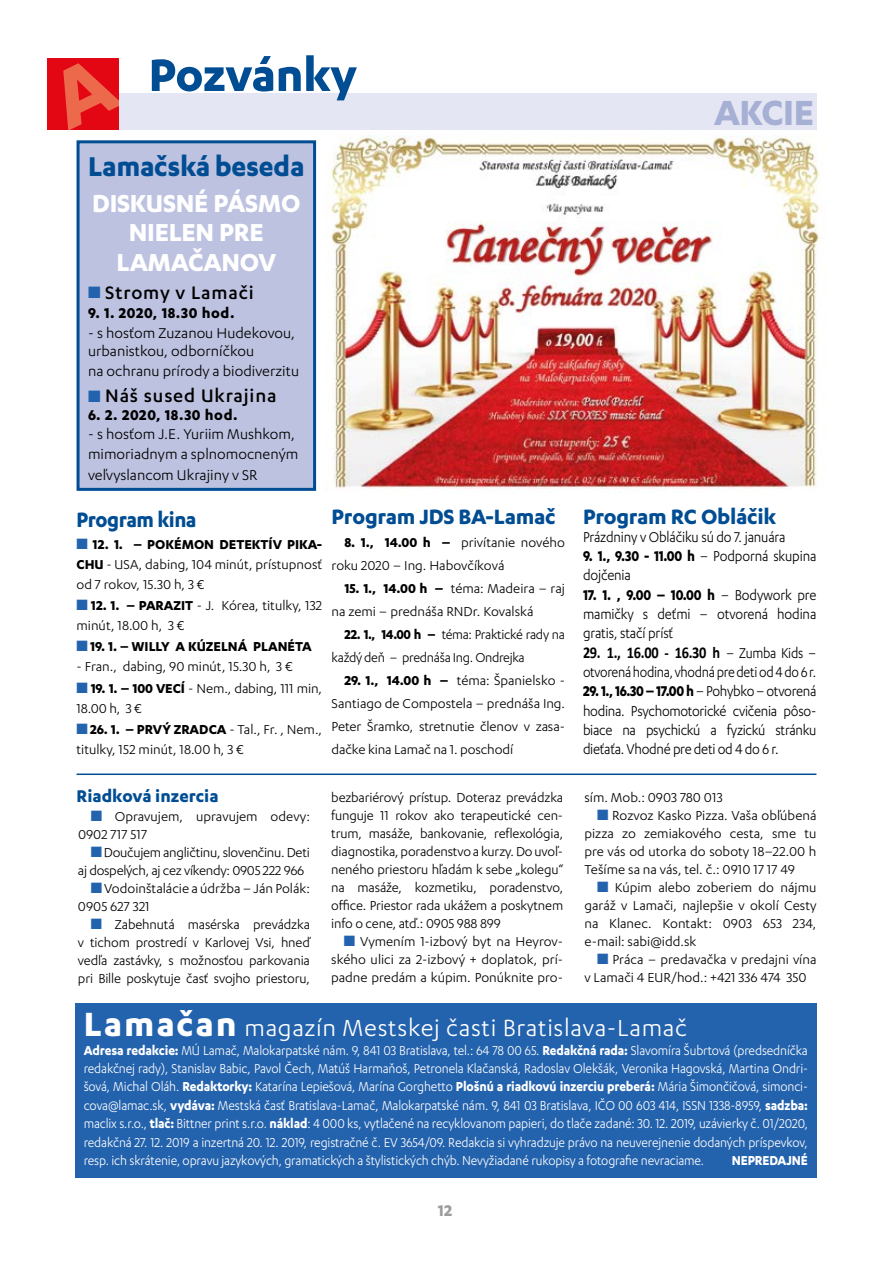
<style>
.page{position:relative;width:893px;height:1263px;background:#fff}
.page>*{position:absolute;margin:0;border:0;box-sizing:border-box;transform-origin:0 0}
.t1{font:700 52.5px "Karbon";letter-spacing:-.01em;color:#004d93}
.t2{font:700 40.5px "Karbon";letter-spacing:-.01em;color:#a6afd4}
.t3{font:700 31.5px "Karbon";letter-spacing:-.01em;color:#004d93}
.t4{font:700 28.5px "Karbon";color:#fff}
.t5{font:27px "Karbon";letter-spacing:.025em;color:#fff}
.t6{font:700 24px "Karbon";letter-spacing:-.01em;color:#004d93}
.t7{font:700 24px "Karbon";letter-spacing:-.01em;color:#004d93;scale:.94 1}
.t8{font:500 21px "Karbon";letter-spacing:.04em;color:#000}
.t9{font:700 19.5px "Karbon";color:#004d93}
.t10{font:700 18px "Karbon";color:#9d9d9c}
.t11{font:16.5px/19.4px "Karbon";letter-spacing:-.01em;color:#000;scale:.9 1}
.t12{font:16.5px/18.3px "Karbon";letter-spacing:-.01em;color:#000}
.t13{font:16.5px "Karbon";letter-spacing:-.01em;color:#000;scale:.87 1}
.t14{font:700 16.5px "Karbon";letter-spacing:.035em;color:#000}
.t15{font:700 16.5px "Calibri";letter-spacing:-.02em;color:#000;scale:.87 1}
.t16{font:15px/18px "Karbon";color:#000}
.t17{font:15px/18.5px "Karbon";letter-spacing:-.01em;color:#fff;text-align:justify;scale:.92 1}
.t18{font:15px/18px "Karbon";letter-spacing:-.02em;color:#000}
.t19{font:15px/23.1px "Karbon";letter-spacing:-.02em;color:#000;scale:.95 1}
.t20{font:700 15px "Karbon";color:#000}
.t21{font:700 15px "Karbon";letter-spacing:-.01em;color:#fff;scale:.93 1}
.s1{color:#2362ad}
.s2{font-weight:700}
.s3{font-family:"Karbon";font-weight:400}
.s4{font-weight:700;font-size:39px}
</style>
<div class="page">
<div style="left:75px;top:1003px;width:741px;height:175px;background:#2362ad"></div>
<div style="left:118px;top:93px;width:699px;height:36px;background:#e5e6f3"></div>
<hr style="left:77px;top:773px;width:739px;height:2px;background:#004d93">
<img style="left:325px;top:136px;width:495px;height:354px">
<div style="left:78px;top:142px;width:237px;height:347px;background:#bdc2e0"></div>
<div style="left:77px;top:140px;width:239px;height:351px;border:3px solid #004d93"></div>
<div style="left:47px;top:58px;width:76px;height:72px;background:#e30613"></div>
<h1 class="t1" style="left:149px;top:45px;width:210px">Pozvánky</h1>
<h3 class="t3" style="left:88px;top:149px;width:218px">Lamačská beseda</h3>
<h3 class="t4" style="left:92px;top:187px;width:33px">Diskusné</h3>
<h3 class="t4" style="left:214px;top:187px;width:18px">pásmo</h3>
<h3 class="t4" style="left:129px;top:216px;width:15px">nielen</h3>
<h3 class="t4" style="left:219px;top:216px;width:15px">pre</h3>
<h3 class="t4" style="left:116px;top:246px;width:33px">Lamačanov</h3>
<h3 class="t8" style="left:88px;top:280px;width:167px"><span class="s1">■</span> Stromy v Lamači</h3>
<p class="t14" style="left:88px;top:304px;width:148px">9. 1. 2020, 18.30 hod.</p>
<p class="t12" style="left:88px;top:323px;width:209px">- s hosťom Zuzanou Hudekovou, urbanistkou, odborníčkou</p>
<p class="t12" style="left:88px;top:361px;width:213px">na ochranu prírody a biodiverzitu</p>
<h3 class="t8" style="left:88px;top:384px;width:190px"><span class="s1">■</span> Náš sused Ukrajina</h3>
<p class="t14" style="left:88px;top:405px;width:151px">6. 2. 2020, 18.30 hod.</p>
<p class="t12" style="left:88px;top:424px;width:212px;line-height:19.5px">- s hosťom J.E. Yuriim Mushkom, mimoriadnym a splnomocneným</p>
<p class="t12" style="left:88px;top:465px;width:171px">veľvyslancom Ukrajiny v SR</p>
<h3 class="t7" style="left:77px;top:506px;width:129px">Program kina</h3>
<p class="t16" style="left:77px;top:534px;width:247px;line-height:19.8px;text-align:justify"><span class="s1">■</span> <span class="s2">12. 1. – POKÉMON DETEKTÍV PIKA-CHU</span> - USA, dabing, 104 minút, prístupnosť od 7 rokov, 15.30 h, 3 €</p>
<p class="t16" style="left:77px;top:595px;width:247px;line-height:19.8px"><span class="s1">■</span> <span class="s2">12. 1. – PARAZIT</span> - J. Kórea, titulky, 132 minút, 18.00 h, 3 €</p>
<p class="t20" style="left:77px;top:638px;width:237px"><span class="s1">■</span>19. 1. – WILLY A KÚZELNÁ PLANÉTA</p>
<p class="t16" style="left:77px;top:657px;width:218px">- Fran., dabing, 90 minút, 15.30 h, 3 €</p>
<p class="t16" style="left:77px;top:678px;width:247px;line-height:19.8px"><span class="s1">■</span> <span class="s2">19. 1. – 100 VECÍ</span> - Nem., dabing, 111 min,<br>18.00 h, 3 €</p>
<p class="t16" style="left:77px;top:719px;width:247px;line-height:19.8px"><span class="s1">■</span><span class="s2">26. 1. – PRVÝ ZRADCA</span> - Tal., Fr. , Nem., titulky, 152 minút, 18.00 h, 3 €</p>
<h3 class="t6" style="left:332px;top:503px;width:226px">Program JDS BA-Lamač</h3>
<p class="t16" style="left:332px;top:530px;width:235px;line-height:23.1px;text-indent:13px"><span class="s2">8. 1., 14.00 h –</span> privítanie nového roku 2020 – Ing. Habovčíková</p>
<p class="t16" style="left:332px;top:576px;width:235px;line-height:23px;text-indent:13px"><span class="s2">15. 1., 14.00 h –</span> téma: Madeira – raj na zemi – prednáša RNDr. Kovalská</p>
<p class="t19" style="left:332px;top:622px;width:247px;text-indent:13px"><span class="s2">22. 1., 14.00 h –</span> téma: Praktické rady na každý deň – prednáša Ing. Ondrejka</p>
<p class="t16" style="left:332px;top:669px;width:235px;line-height:23px;text-align:justify;text-indent:13px"><span class="s2">29. 1., 14.00 h –</span> téma: Španielsko - Santiago de Compostela – prednáša Ing.<br>Peter Šramko, stretnutie členov v zasa&shy;dačke kina Lamač na 1. poschodí</p>
<h3 class="t9" style="left:77px;top:785px;width:143px">Riadková inzercia</h3>
<p class="t16" style="left:78px;top:807px;width:233px;text-indent:13px"><span class="s1">■</span> Opravujem, upravujem odevy:<br>0902 717 517</p>
<p class="t18" style="left:78px;top:843px;width:233px;text-indent:13px"><span class="s1">■</span>Doučujem angličtinu, slovenčinu. Deti aj dospelých, aj cez víkendy: 0905 222 966</p>
<p class="t16" style="left:78px;top:879px;width:233px;text-indent:13px"><span class="s1">■</span>Vodoinštalácie a údržba – Ján Polák:<br>0905 627 321</p>
<p class="t16" style="left:78px;top:915px;width:233px;text-align:justify;text-indent:13px"><span class="s1">■</span> Zabehnutá masérska prevádzka v tichom prostredí v Karlovej Vsi, hneď vedľa zastávky, s možnosťou parkovania pri Bille poskytuje časť svojho priestoru,</p>
<p class="t16" style="left:331px;top:788px;width:233px;text-align:justify">bezbariérový prístup. Doteraz prevádzka funguje 11 rokov ako terapeutické cen&shy;trum, masáže, bankovanie, reflexológia, diagnostika, poradenstvo a kurzy. Do uvoľ&shy;neného priestoru hľadám k sebe „kolegu“ na masáže, kozmetiku, poradenstvo, office. Priestor rada ukážem a poskytnem info o cene, atď.: 0905 988 899</p>
<p class="t16" style="left:331px;top:932px;width:233px;text-align:justify;text-indent:13px"><span class="s1">■</span> Vymením 1-izbový byt na Heyrov&shy;ského ulici za 2-izbový + doplatok, prí&shy;padne predám a kúpim. Ponúknite pro-</p>
<h2 class="t2" style="left:714px;top:90px;width:102px">AKCIE</h2>
<h3 class="t6" style="left:583px;top:503px;width:195px">Program RC Obláčik</h3>
<p class="t11" style="left:583px;top:527px;width:227px">Prázdniny v Obláčiku sú do 7. januára</p>
<p class="t11" style="left:583px;top:546px;width:261px"><span class="s2">9. 1., 9.30 - 11.00 h</span> – Podporná skupina dojčenia</p>
<p class="t11" style="left:583px;top:585px;width:261px;text-align:justify"><span class="s2">17. 1. , 9.00 – 10.00 h</span> – Bodywork pre mamičky s deťmi – otvorená hodina gratis, stačí prísť</p>
<p class="t15" style="left:583px;top:642px;width:270px">29. 1., 16.00 - 16.30 h <span class="s3">– Zumba Kids –</span></p>
<p class="t13" style="left:583px;top:663px;width:270px">otvorená hodina, vhodná pre deti od 4 do 6 r.</p>
<p class="t11" style="left:583px;top:681px;width:261px"><span class="s2">29. 1., 16.30 – 17.00 h</span> – Pohybko – otvorená hodina. Psychomotorické cvičenia pôso&shy;biace na psychickú a fyzickú stránku dieťaťa. Vhodné pre deti od 4 do 6 r.</p>
<p class="t16" style="left:584px;top:788px;width:140px">sím. Mob.: 0903 780 013</p>
<p class="t16" style="left:584px;top:806px;width:233px;text-align:justify;text-indent:13px"><span class="s1">■</span> Rozvoz Kasko Pizza. Vaša obľúbená pizza zo zemiakového cesta, sme tu pre vás od utorka do soboty 18–22.00 h Tešíme sa na vás, tel. č.: 0910 17 17 49</p>
<p class="t16" style="left:584px;top:878px;width:233px;text-align:justify;text-indent:13px"><span class="s1">■</span> Kúpim alebo zoberiem do nájmu garáž v Lamači, najlepšie v okolí Cesty na Klanec. Kontakt: 0903 653 234, e-mail: sabi@idd.sk</p>
<p class="t16" style="left:584px;top:950px;width:233px;text-indent:13px"><span class="s1">■</span> Práca – predavačka v predajni vína v Lamači 4 EUR/hod.: +421 336 474 350</p>
<h3 class="t5" style="left:84px;top:1013px;width:605px"><span class="s4">Lamačan</span> magazín Mestskej časti Bratislava-Lamač</h3>
<p class="t17" style="left:84px;top:1040px;width:789px"><span class="s2">Adresa redakcie:</span> MÚ Lamač, Malokarpatské nám. 9, 841 03 Bratislava, tel.: 64 78 00 65. <span class="s2">Redakčná rada:</span> Slavomíra Šubrtová (predsedníčka redakčnej rady), Stanislav Babic, Pavol Čech, Matúš Harmaňoš, Petronela Klačanská, Radoslav Olekšák, Veronika Hagovská, Martina Ondri&shy;šová, Michal Oláh. <span class="s2">Redaktorky:</span> Katarína Lepiešová, Marína Gorghetto <span class="s2">Plošnú a riadkovú inzerciu preberá:</span> Mária Šimončičová, simonci&shy;cova@lamac.sk, <span class="s2">vydáva:</span> Mestská časť Bratislava-Lamač, Malokarpatské nám. 9, 841 03 Bratislava, IČO 00 603 414, ISSN 1338-8959, <span class="s2">sadzba: </span>maclix s.r.o., <span class="s2">tlač:</span> Bittner print s.r.o. <span class="s2">náklad</span>: 4 000 ks, vytlačené na recyklovanom papieri, do tlače zadané: 30. 12. 2019, uzávierky č. 01/2020, redakčná 27. 12. 2019 a inzertná 20. 12. 2019, registračné č. EV 3654/09. Redakcia si vyhradzuje právo na neuverejnenie dodaných príspevkov, resp. ich skrátenie, opravu jazykových, gramatických a štylistických chýb. Nevyžiadané rukopisy a fotografie nevraciame.</p>
<p class="t21" style="left:732px;top:1152px;width:83px">NEPREDAJNÉ</p>
<p class="t10" style="left:438px;top:1200px;width:16px">12</p>
</div>
